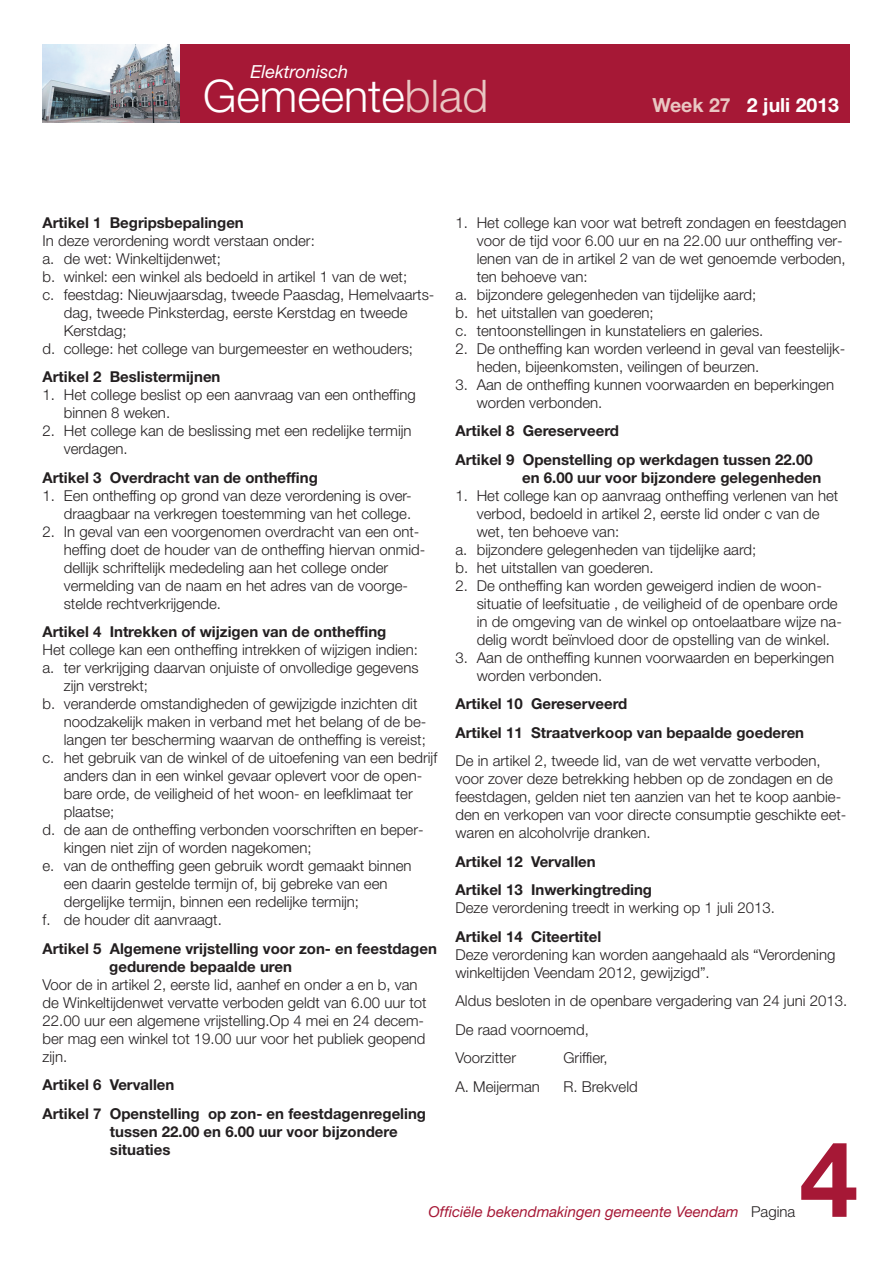
<style>
.page{position:relative;width:893px;height:1263px;background:#fff}
.page>*{position:absolute;margin:0;border:0;box-sizing:border-box;transform-origin:0 0}
.t1{font:700 105px "Helvetica Neue LT Std";color:#a61836}
.t2{font:300 45px "Helvetica Neue LT Std";color:#fff}
.t3{font:700 19.5px "Helvetica Neue LT Std";color:#fff}
.t4{font:italic 18px "Helvetica Neue LT Std";color:#fff}
.t5{font:300 15px/18px "Helvetica Neue LT Std";color:#231f20}
.t6{font:700 15px/28.5px "Helvetica Neue LT Std";color:#231f20}
.t7{font:italic 15px "Helvetica Neue LT Std";color:#a61836}
.s1{color:#e9c7c3}
.s2{font-weight:300;font-style:normal;color:#231f20}
</style>
<div class="page">
<div style="left:43px;top:44px;width:807px;height:79px;background:#a61836"></div>
<img style="left:43px;top:44px;width:137px;height:79px">
<p class="t4" style="left:250px;top:65px;width:99px">Elektronisch</p>
<h2 class="t2" style="left:203px;top:80px;width:287px">Gemeente<span class="s1">blad</span></h2>
<h3 class="t3" style="left:652px;top:98px;width:188px"><span class="s1">Week 27</span> 2 juli 2013</h3>
<p class="t6" style="left:43px;top:209px;width:203px">Artikel 1 Begripsbepalingen</p>
<p class="t5" style="left:43px;top:233px;width:274px">In deze verordening wordt verstaan onder:</p>
<p class="t5" style="left:43px;top:251px;width:180px">a. de wet: Winkeltijdenwet;</p>
<p class="t5" style="left:43px;top:269px;width:366px">b. winkel: een winkel als bedoeld in artikel 1 van de wet;</p>
<p class="t5" style="left:43px;top:287px;width:393px">c. feestdag: Nieuwjaarsdag, tweede Paasdag, Hemelvaarts-</p>
<p class="t5" style="left:64px;top:305px;width:345px">dag, tweede Pinksterdag, eerste Kerstdag en tweede</p>
<p class="t5" style="left:64px;top:323px;width:64px">Kerstdag;</p>
<p class="t5" style="left:43px;top:341px;width:372px">d. college: het college van burgemeester en wethouders;</p>
<p class="t6" style="left:43px;top:364px;width:179px">Artikel 2 Beslistermijnen</p>
<p class="t5" style="left:64px;top:387px;width:354px;text-indent:-21px">1. Het college beslist op een aanvraag van een ontheffing binnen 8 weken.</p>
<p class="t5" style="left:64px;top:423px;width:349px;text-indent:-21px">2. Het college kan de beslissing met een redelijke termijn verdagen.</p>
<p class="t6" style="left:43px;top:464px;width:277px">Artikel 3 Overdracht van de ontheffing</p>
<p class="t5" style="left:43px;top:488px;width:371px;text-align:right">1. Een ontheffing op grond van deze verordening is over&shy;draagbaar na verkregen toestemming van het college.</p>
<p class="t5" style="left:64px;top:524px;width:363px;text-indent:-21px">2. In geval van een voorgenomen overdracht van een ont&shy;heffing doet de houder van de ontheffing hiervan onmid&shy;dellijk schriftelijk mededeling aan het college onder vermelding van de naam en het adres van de voorge&shy;stelde rechtverkrijgende.</p>
<p class="t6" style="left:43px;top:619px;width:345px">Artikel 4 Intrekken of wijzigen van de ontheffing</p>
<p class="t5" style="left:43px;top:642px;width:377px">Het college kan een ontheffing intrekken of wijzigen indien:</p>
<p class="t5" style="left:43px;top:660px;width:378px">a. ter verkrijging daarvan onjuiste of onvolledige gegevens</p>
<p class="t5" style="left:64px;top:678px;width:86px">zijn verstrekt;</p>
<p class="t5" style="left:43px;top:696px;width:376px">b. veranderde omstandigheden of gewijzigde inzichten dit</p>
<p class="t5" style="left:64px;top:714px;width:364px">noodzakelijk maken in verband met het belang of de be-</p>
<p class="t5" style="left:64px;top:732px;width:364px">langen ter bescherming waarvan de ontheffing is vereist;</p>
<p class="t5" style="left:43px;top:750px;width:396px">c. het gebruik van de winkel of de uitoefening van een bedrijf</p>
<p class="t5" style="left:64px;top:768px;width:360px">anders dan in een winkel gevaar oplevert voor de open-</p>
<p class="t5" style="left:64px;top:786px;width:351px">bare orde, de veiligheid of het woon- en leefklimaat ter</p>
<p class="t5" style="left:64px;top:804px;width:52px">plaatse;</p>
<p class="t5" style="left:43px;top:822px;width:383px">d. de aan de ontheffing verbonden voorschriften en beper-</p>
<p class="t5" style="left:64px;top:840px;width:249px">kingen niet zijn of worden nagekomen;</p>
<p class="t5" style="left:43px;top:858px;width:371px">e. van de ontheffing geen gebruik wordt gemaakt binnen</p>
<p class="t5" style="left:64px;top:876px;width:325px">een daarin gestelde termijn of, bij gebreke van een</p>
<p class="t5" style="left:64px;top:894px;width:297px">dergelijke termijn, binnen een redelijke termijn;</p>
<p class="t5" style="left:43px;top:912px;width:181px">f. de houder dit aanvraagt.</p>
<p class="t6" style="left:109px;top:941px;width:329px;line-height:18px;text-indent:-67px">Artikel 5 Algemene vrijstelling voor zon- en feestdagen gedurende bepaalde uren</p>
<p class="t5" style="left:43px;top:977px;width:386px">Voor de in artikel 2, eerste lid, aanhef en onder a en b, van de Winkeltijdenwet vervatte verboden geldt van 6.00 uur tot 22.00 uur een algemene vrijstelling.Op 4 mei en 24 decem&shy;ber mag een winkel tot 19.00 uur voor het publiek geopend zijn.</p>
<p class="t6" style="left:43px;top:1072px;width:385px">Artikel 6 Vervallen<br>Artikel 7 Openstelling op zon- en feestdagenregeling</p>
<p class="t6" style="left:110px;top:1124px;width:289px;line-height:18px">tussen 22.00 en 6.00 uur voor bijzondere situaties</p>
<p class="t5" style="left:455px;top:215px;width:392px">1. Het college kan voor wat betreft zondagen en feestdagen</p>
<p class="t5" style="left:477px;top:233px;width:367px">voor de tijd voor 6.00 uur en na 22.00 uur ontheffing ver-</p>
<p class="t5" style="left:477px;top:251px;width:371px">lenen van de in artikel 2 van de wet genoemde verboden,</p>
<p class="t5" style="left:477px;top:269px;width:112px">ten behoeve van:</p>
<p class="t5" style="left:455px;top:287px;width:302px">a. bijzondere gelegenheden van tijdelijke aard;</p>
<p class="t5" style="left:455px;top:305px;width:200px">b. het uitstallen van goederen;</p>
<p class="t5" style="left:455px;top:323px;width:309px">c. tentoonstellingen in kunstateliers en galeries.</p>
<p class="t5" style="left:477px;top:341px;width:370px;text-indent:-21px">2. De ontheffing kan worden verleend in geval van feestelijk&shy;heden, bijeenkomsten, veilingen of beurzen.</p>
<p class="t5" style="left:477px;top:377px;width:359px;text-indent:-21px">3. Aan de ontheffing kunnen voorwaarden en beperkingen worden verbonden.</p>
<p class="t6" style="left:455px;top:418px;width:359px">Artikel 8 Gereserveerd<br>Artikel 9 Openstelling op werkdagen tussen 22.00</p>
<p class="t6" style="left:522px;top:464px;width:301px">en 6.00 uur voor bijzondere gelegenheden</p>
<p class="t5" style="left:455px;top:488px;width:384px">1. Het college kan op aanvraag ontheffing verlenen van het</p>
<p class="t5" style="left:477px;top:506px;width:344px">verbod, bedoeld in artikel 2, eerste lid onder c van de</p>
<p class="t5" style="left:477px;top:524px;width:144px">wet, ten behoeve van:</p>
<p class="t5" style="left:455px;top:542px;width:302px">a. bijzondere gelegenheden van tijdelijke aard;</p>
<p class="t5" style="left:455px;top:560px;width:200px">b. het uitstallen van goederen.</p>
<p class="t5" style="left:477px;top:578px;width:367px;text-indent:-21px">2. De ontheffing kan worden geweigerd indien de woon&shy;situatie of leefsituatie , de veiligheid of de openbare orde in de omgeving van de winkel op ontoelaatbare wijze na&shy;delig wordt beïnvloed door de opstelling van de winkel.</p>
<p class="t5" style="left:477px;top:650px;width:359px;text-indent:-21px">3. Aan de ontheffing kunnen voorwaarden en beperkingen worden verbonden.</p>
<p class="t6" style="left:455px;top:691px;width:350px">Artikel 10 Gereserveerd<br>Artikel 11 Straatverkoop van bepaalde goederen</p>
<p class="t5" style="left:455px;top:753px;width:392px">De in artikel 2, tweede lid, van de wet vervatte verboden, voor zover deze betrekking hebben op de zondagen en de feestdagen, gelden niet ten aanzien van het te koop aanbie&shy;den en verkopen van voor directe consumptie geschikte eet&shy;waren en alcoholvrije dranken.</p>
<p class="t6" style="left:455px;top:848px;width:198px">Artikel 12 Vervallen<br>Artikel 13 Inwerkingtreding</p>
<p class="t5" style="left:455px;top:900px;width:321px">Deze verordening treedt in werking op 1 juli 2013.</p>
<p class="t6" style="left:455px;top:923px;width:147px">Artikel 14 Citeertitel</p>
<p class="t5" style="left:455px;top:947px;width:381px">Deze verordening kan worden aangehaald als “Verordening winkeltijden Veendam 2012, gewijzigd”.</p>
<p class="t5" style="left:455px;top:988px;width:393px;line-height:28.5px">Aldus besloten in de openbare vergadering van 24 juni 2013.<br>De raad voornoemd,<br>Voorzitter</p>
<p class="t5" style="left:563px;top:1050px;width:46px">Griffier,</p>
<p class="t5" style="left:455px;top:1079px;width:86px">A. Meijerman</p>
<p class="t5" style="left:563px;top:1079px;width:76px">R. Brekveld</p>
<h1 class="t1" style="left:800px;top:1142px;width:60px">4</h1>
<p class="t7" style="left:429px;top:1206px;width:368px">Officiële bekendmakingen gemeente Veendam <span class="s2">Pagina</span></p>
</div>
